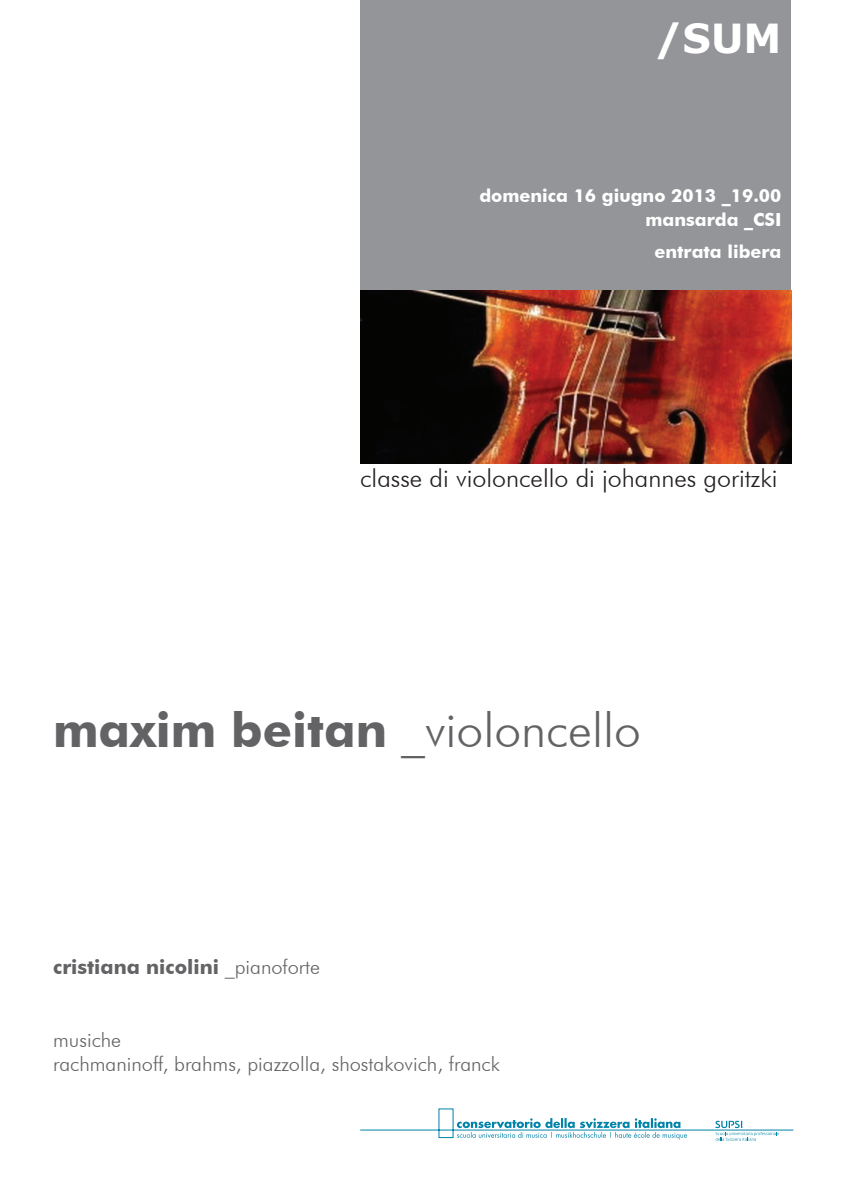
<style>
.page{position:relative;width:842px;height:1191px;background:#fff}
.page>*{position:absolute;margin:0;border:0;box-sizing:border-box;transform-origin:0 0}
.t1{font:300 48px "Futura BT";color:#636366}
.t2{font:700 40px "Verdana";color:#fff}
.t3{font:300 25px "Futura BT";color:#231f20}
.t4{font:300 20px/24px "Futura BT";color:#636366}
.t5{font:700 20px "Futura BT";color:#636366}
.t6{font:700 18px/24px "Futura BT";color:#fff;text-align:right}
.s1{font-weight:700}
.s2{font-weight:300}
</style>
<div class="page">
<div style="left:360px;top:0;width:431px;height:291px;background:#939598"></div>
<svg style="left:360px;top:1108px;width:434px;height:32px"></svg>
<img style="left:360px;top:291px;width:431px;height:172px">
<h2 class="t2" style="left:655px;top:10px;width:128px">/SUM</h2>
<p class="t6" style="left:479px;top:184px;width:304px">domenica 16 giugno 2013 _19.00 mansarda _CSI</p>
<p class="t6" style="left:654px;top:240px;width:128px">entrata libera</p>
<p class="t3" style="left:360px;top:462px;width:419px">classe di violoncello di johannes goritzki</p>
<h1 class="t1" style="left:53px;top:700px;width:589px"><span class="s1">maxim beitan</span> _violoncello</h1>
<p class="t5" style="left:53px;top:955px;width:268px">cristiana nicolini <span class="s2">_pianoforte</span></p>
<p class="t4" style="left:53px;top:1027px;width:448px">musiche<br>rachmaninoff, brahms, piazzolla, shostakovich, franck</p>
</div>
